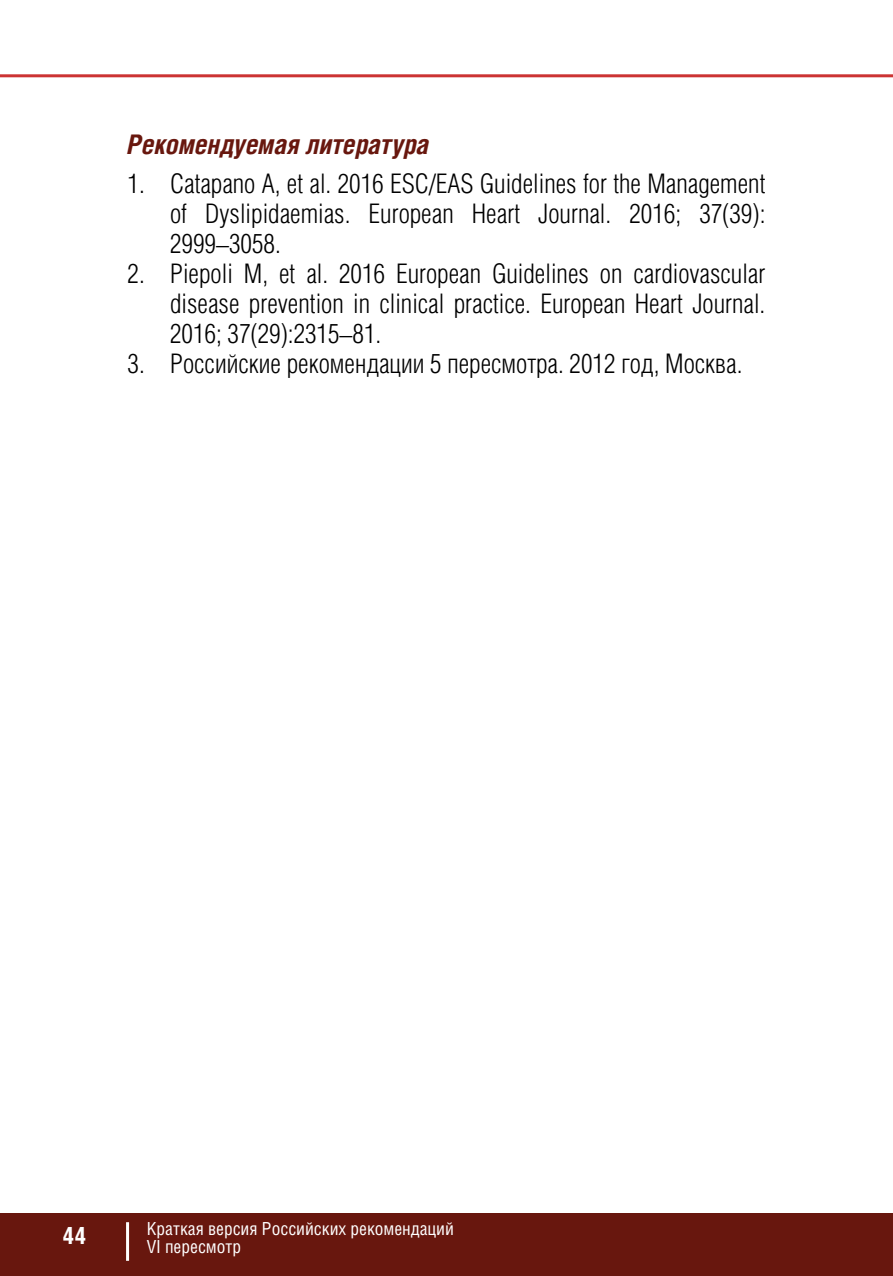
<style>
.page{position:relative;width:893px;height:1276px;background:#fff}
.page>*{position:absolute;margin:0;border:0;box-sizing:border-box;transform-origin:0 0}
.t1{font:300 27px/30px "Helios Cond";color:#000;text-align:justify}
.t2{font:italic 700 27px "Helios Cond C";color:#68170e}
.t3{font:700 24px "Helios Cond C";color:#fff}
.t4{font:18px/18px "Helios Cond C";color:#fff}
</style>
<div class="page">
<div style="left:0;top:1213px;width:893px;height:63px;background:#68170e"></div>
<hr style="left:0;top:74px;width:893px;height:3px;background:#c33">
<hr style="left:126px;top:1222px;width:3px;height:38px;background:#fff">
<p class="t2" style="left:128px;top:128px;width:303px">Рекомендуемая литература</p>
<p class="t1" style="left:170px;top:168px;width:597px;text-indent:-43px">1. Catapano A, et al. 2016 ESC/EAS Guidelines for the Management of Dyslipidaemias. European Heart Journal. 2016; 37(39):<br>2999–3058.</p>
<p class="t1" style="left:170px;top:258px;width:597px;text-indent:-43px">2. Piepoli M, et al. 2016 European Guidelines on cardiovascular disease prevention in clinical practice. European Heart Journal.<br>2016; 37(29):2315–81.</p>
<p class="t1" style="left:128px;top:348px;width:616px">3. Российские рекомендации 5 пересмотра. 2012 год, Москва.</p>
<p class="t3" style="left:63px;top:1220px;width:25px">44</p>
<p class="t4" style="left:147px;top:1219px;width:309px">Краткая версия Российских рекомендаций<br>VI пересмотр</p>
</div>
